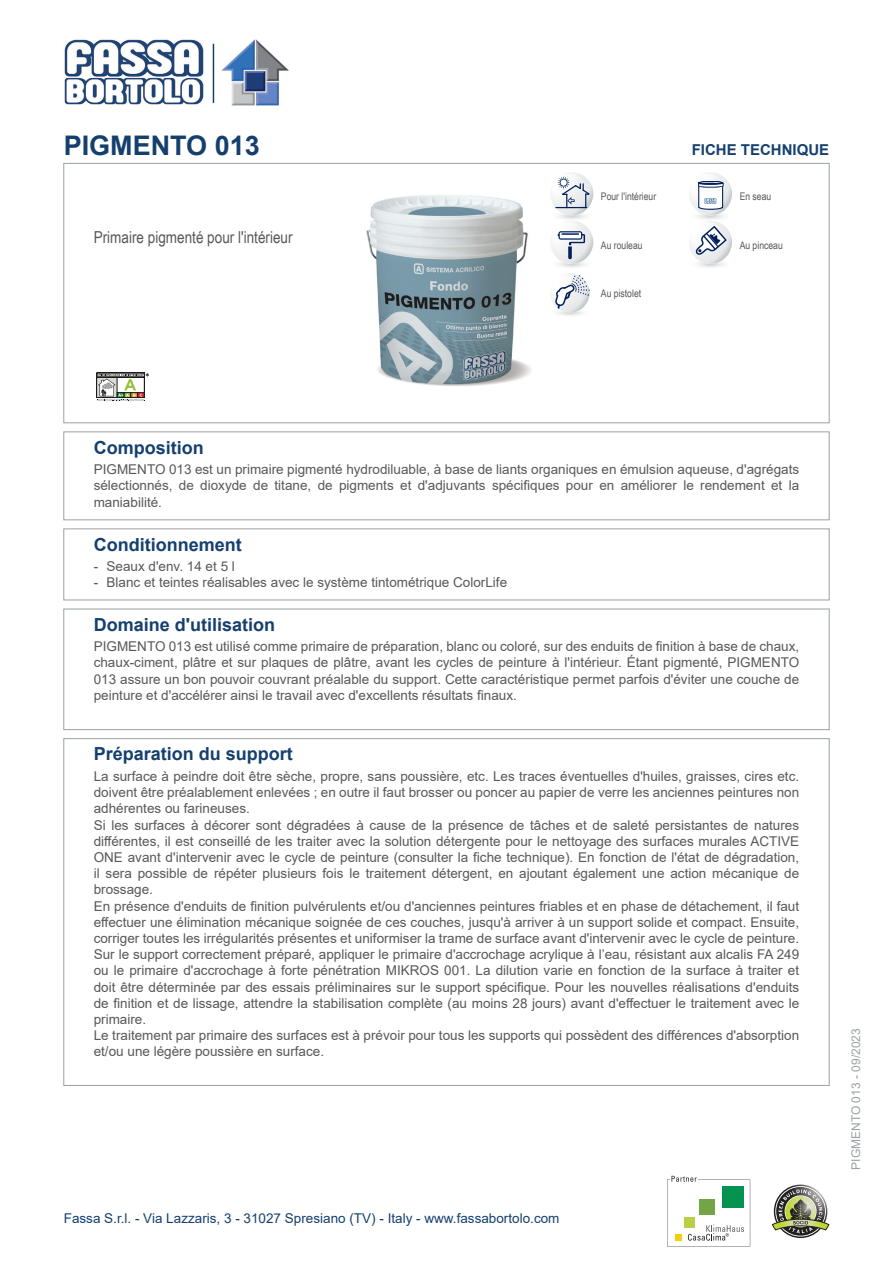
<style>
.page{position:relative;width:893px;height:1263px;background:#fff}
.page>*{position:absolute;margin:0;border:0;box-sizing:border-box;transform-origin:0 0}
.Sottotitolo{font:700 27px "Arial";color:#15406e}
.Titolo{font:700 18px "Arial";color:#15406e}
.Descrizione{font:16.5px "Arial Narrow";color:#57585a}
.Scheda_Tecnica{font:700 15px "Arial";color:#15406e}
.Preparazione_del_fondo{font:13.5px/16.2px "Arial";color:#57585a;text-align:justify}
.Impiego{font:13.5px/16.2px "Arial";color:#57585a;text-align:justify}
.Composizione{font:13.5px/16.2px "Arial";color:#57585a;text-align:justify}
.t1{font:13.5px "Arial";color:#15406e}
.t2{font:12px "Arial";color:#9ba1a4}
.Frase{font:10.5px "Arial Narrow";color:#57585a}
</style>
<div class="page">
<div style="left:64px;top:163px;width:765px;height:260px;border:1px solid #9ba1a4"></div>
<svg style="left:96px;top:373px;width:53px;height:28px"></svg>
<img style="left:366px;top:195px;width:165px;height:191px">
<svg style="left:551px;top:172px;width:42px;height:43px"></svg>
<hr style="left:555px;top:207px;width:32px;height:1px;background:#00205b">
<svg style="left:551px;top:221px;width:42px;height:43px"></svg>
<svg style="left:551px;top:273px;width:39px;height:40px"></svg>
<svg style="left:689px;top:172px;width:43px;height:43px"></svg>
<svg style="left:689px;top:221px;width:43px;height:43px"></svg>
<div style="left:64px;top:432px;width:765px;height:88px;border:1px solid #9ba1a4"></div>
<div style="left:64px;top:529px;width:765px;height:71px;border:1px solid #9ba1a4"></div>
<div style="left:64px;top:609px;width:765px;height:121px;border:1px solid #9ba1a4"></div>
<svg style="left:667px;top:1176px;width:83px;height:71px"></svg>
<svg style="left:772px;top:1186px;width:57px;height:50px"></svg>
<img style="left:64px;top:39px;width:140px;height:66px">
<hr style="left:213px;top:44px;width:1px;height:59px;background:#15406e">
<img style="left:221px;top:39px;width:68px;height:67px">
<p class="Sottotitolo" style="left:64px;top:126px;width:198px">PIGMENTO 013</p>
<p class="Scheda_Tecnica" style="left:692px;top:139px;width:139px">FICHE TECHNIQUE</p>
<p class="Descrizione" style="left:94px;top:225px;width:200px">Primaire pigmenté pour l'intérieur</p>
<p class="Frase" style="left:601px;top:189px;width:57px">Pour l'intérieur</p>
<p class="Frase" style="left:601px;top:237px;width:43px">Au rouleau</p>
<p class="Frase" style="left:601px;top:285px;width:42px">Au pistolet</p>
<p class="Frase" style="left:740px;top:189px;width:33px">En seau</p>
<p class="Frase" style="left:740px;top:237px;width:45px">Au pinceau</p>
<p class="Titolo" style="left:94px;top:435px;width:111px">Composition</p>
<p class="Composizione" style="left:94px;top:461px;width:707px">PIGMENTO 013 est un primaire pigmenté hydrodiluable, à base de liants organiques en émulsion aqueuse, d'agrégats sélectionnés, de dioxyde de titane, de pigments et d'adjuvants spécifiques pour en améliorer le rendement et la maniabilité.</p>
<p class="Titolo" style="left:94px;top:532px;width:149px">Conditionnement</p>
<p class="Preparazione_del_fondo" style="left:94px;top:558px;width:143px">- Seaux d'env. 14 et 5 l</p>
<p class="Preparazione_del_fondo" style="left:94px;top:574px;width:415px">- Blanc et teintes réalisables avec le système tintométrique ColorLife</p>
<p class="Titolo" style="left:94px;top:612px;width:183px">Domaine d'utilisation</p>
<p class="Impiego" style="left:94px;top:638px;width:707px">PIGMENTO 013 est utilisé comme primaire de préparation, blanc ou coloré, sur des enduits de finition à base de chaux, chaux-ciment, plâtre et sur plaques de plâtre, avant les cycles de peinture à l'intérieur. Étant pigmenté, PIGMENTO 013 assure un bon pouvoir couvrant préalable du support. Cette caractéristique permet parfois d'éviter une couche de peinture et d'accélérer ainsi le travail avec d'excellents résultats finaux.</p>
<p class="Titolo" style="left:94px;top:741px;width:201px">Préparation du support</p>
<p class="Preparazione_del_fondo" style="left:94px;top:768px;width:707px">La surface à peindre doit être sèche, propre, sans poussière, etc. Les traces éventuelles d'huiles, graisses, cires etc. doivent être préalablement enlevées ; en outre il faut brosser ou poncer au papier de verre les anciennes peintures non adhérentes ou farineuses.</p>
<p class="Preparazione_del_fondo" style="left:94px;top:816px;width:707px">Si les surfaces à décorer sont dégradées à cause de la présence de tâches et de saleté persistantes de natures différentes, il est conseillé de les traiter avec la solution détergente pour le nettoyage des surfaces murales ACTIVE ONE avant d'intervenir avec le cycle de peinture (consulter la fiche technique). En fonction de l'état de dégradation, il sera possible de répéter plusieurs fois le traitement détergent, en ajoutant également une action mécanique de brossage.</p>
<p class="Preparazione_del_fondo" style="left:94px;top:897px;width:707px">En présence d'enduits de finition pulvérulents et/ou d'anciennes peintures friables et en phase de détachement, il faut effectuer une élimination mécanique soignée de ces couches, jusqu'à arriver à un support solide et compact. Ensuite, corriger toutes les irrégularités présentes et uniformiser la trame de surface avant d'intervenir avec le cycle de peinture.</p>
<p class="Preparazione_del_fondo" style="left:94px;top:946px;width:707px">Sur le support correctement préparé, appliquer le primaire d'accrochage acrylique à l’eau, résistant aux alcalis FA 249 ou le primaire d'accrochage à forte pénétration MIKROS 001. La dilution varie en fonction de la surface à traiter et doit être déterminée par des essais préliminaires sur le support spécifique. Pour les nouvelles réalisations d'enduits de finition et de lissage, attendre la stabilisation complète (au moins 28 jours) avant d'effectuer le traitement avec le primaire.</p>
<p class="Preparazione_del_fondo" style="left:94px;top:1027px;width:707px">Le traitement par primaire des surfaces est à prévoir pour tous les supports qui possèdent des différences d'absorption et/ou une légère poussière en surface.</p>
<p class="t1" style="left:64px;top:1208px;width:497px">Fassa S.r.l. - Via Lazzaris, 3 - 31027 Spresiano (TV) - Italy - www.fassabortolo.com</p>
<p class="t2" style="left:848px;top:1170px;width:143px;rotate:-90deg">PIGMENTO 013 - 09/2023</p>
</div>
